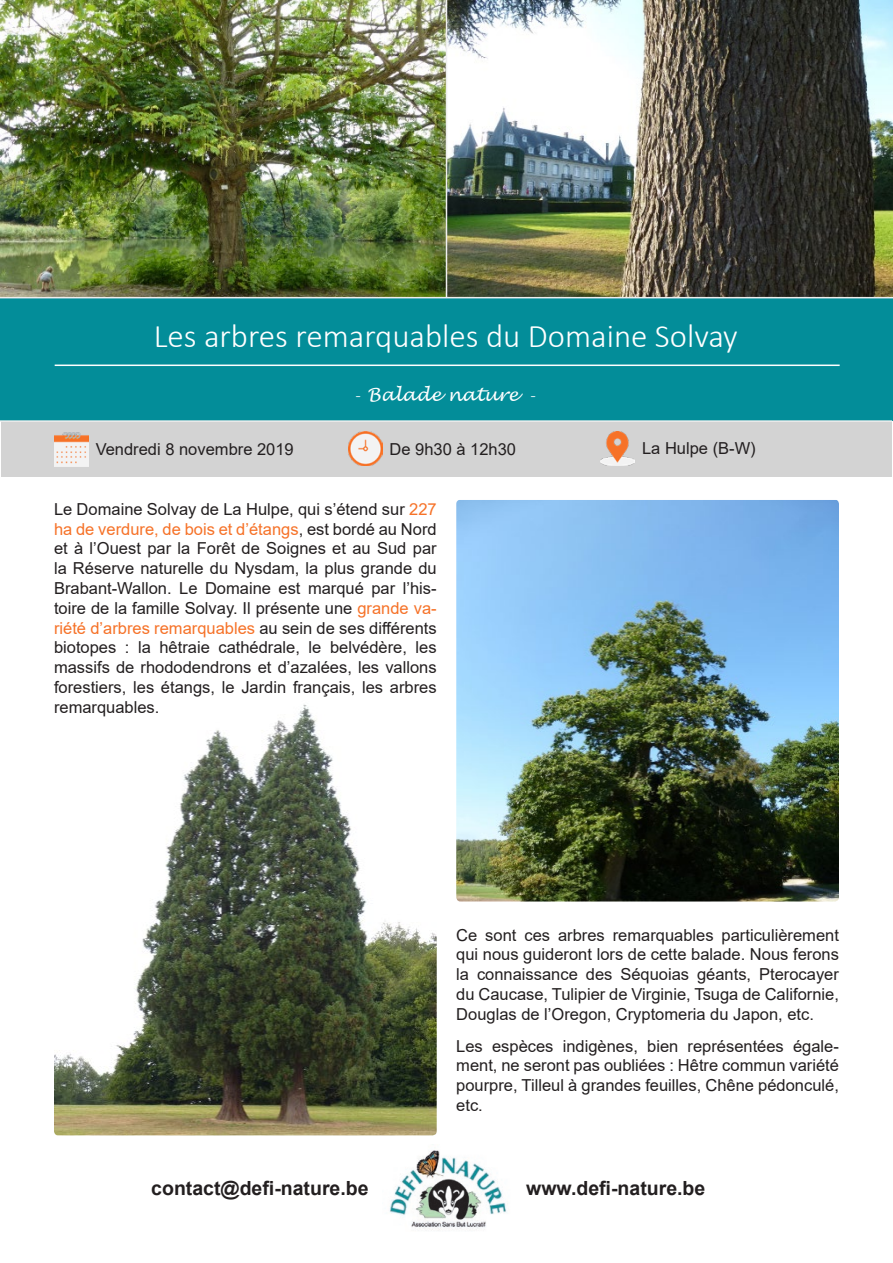
<style>
.page{position:relative;width:893px;height:1263px;background:#fff}
.page>*{position:absolute;margin:0;border:0;box-sizing:border-box;transform-origin:0 0}
.t1{font:300 33px "Calibri";color:#fff}
.t2{font:700 19.5px "Arial";color:#231f20}
.t3{font:italic 18px "Lucida Handwriting";color:#fff}
.t4{font:16.5px/19.8px "Arial";color:#231f20;text-align:justify}
.s1{font-family:"Calibri";font-weight:300;font-style:normal}
.s2{color:#f67228}
</style>
<div class="page">
<img style="left:0;top:0;width:446px;height:297px">
<div style="left:2px;top:421px;width:890px;height:55px;background:#d3d3d3"></div>
<img style="left:348px;top:432px;width:34px;height:34px">
<img style="left:601px;top:432px;width:34px;height:34px">
<img style="left:54px;top:433px;width:34px;height:33px">
<div style="left:0;top:298px;width:893px;height:123px;background:#038d99"></div>
<hr style="left:55px;top:364px;width:785px;height:2px;background:#fff">
<img style="left:447px;top:0;width:446px;height:297px">
<img style="left:389px;top:1150px;width:118px;height:81px">
<hr style="left:446px;top:0;width:1px;height:298px;background:#eee">
<hr style="left:0;top:420px;width:892px;height:2px;background:#eee">
<hr style="left:0;top:297px;width:893px;height:1px;background:#eee">
<img style="left:54px;top:704px;width:383px;height:431px">
<img style="left:456px;top:500px;width:383px;height:401px">
<p class="t1" style="left:154px;top:315px;width:586px">Les arbres remarquables du Domaine Solvay</p>
<p class="t3" style="left:355px;top:383px;width:182px"><span class="s1">-</span> Balade nature <span class="s1">-</span></p>
<p class="t4" style="left:96px;top:439px;width:200px">Vendredi 8 novembre 2019</p>
<p class="t4" style="left:389px;top:439px;width:128px">De 9h30 à 12h30</p>
<p class="t4" style="left:642px;top:438px;width:115px">La Hulpe (B-W)</p>
<p class="t4" style="left:54px;top:499px;width:384px">Le Domaine Solvay de La Hulpe, qui s’étend sur <span class="s2">227 ha de verdure, de bois et d’étangs</span>, est bordé au Nord et à l’Ouest par la Forêt de Soignes et au Sud par la Réserve naturelle du Nysdam, la plus grande du Brabant-Wallon. Le Domaine est marqué par l’his&shy;toire de la famille Solvay. Il présente une <span class="s2">grande va&shy;riété d’arbres remarquables</span> au sein de ses différents biotopes : la hêtraie cathédrale, le belvédère, les massifs de rhododendrons et d’azalées, les vallons forestiers, les étangs, le Jardin français, les arbres remarquables.</p>
<p class="t2" style="left:151px;top:1174px;width:219px">contact@defi-nature.be</p>
<p class="t4" style="left:456px;top:925px;width:384px">Ce sont ces arbres remarquables particulièrement qui nous guideront lors de cette balade. Nous ferons la connaissance des Séquoias géants, Pterocayer du Caucase, Tulipier de Virginie, Tsuga de Californie, Douglas de l’Oregon, Cryptomeria du Japon, etc.</p>
<p class="t4" style="left:456px;top:1036px;width:384px">Les espèces indigènes, bien représentées égale&shy;ment, ne seront pas oubliées : Hêtre commun variété pourpre, Tilleul à grandes feuilles, Chêne pédonculé, etc.</p>
<p class="t2" style="left:526px;top:1174px;width:181px">www.defi-nature.be</p>
</div>
